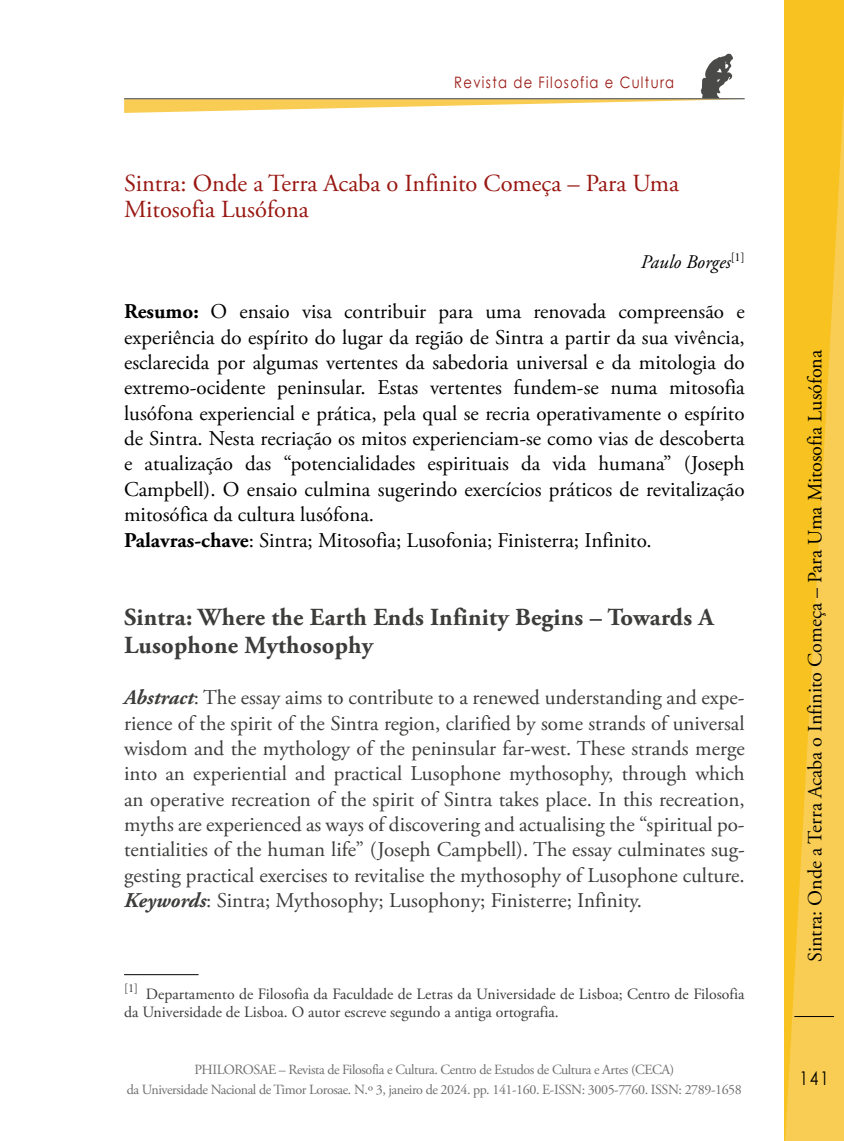
<style>
.page{position:relative;width:844px;height:1141px;background:#fff}
.page>*{position:absolute;margin:0;border:0;box-sizing:border-box;transform-origin:0 0}
.t1{font:700 24.5px/28px "Adobe Garamond Pro";letter-spacing:.01em;color:#3c3c3b}
.t2{font:24.5px/25.4px "Adobe Garamond Pro";color:#981711}
.t3{font:21px/25.4px "Adobe Garamond Pro";color:#000}
.t4{font:21px/25.4px "Adobe Garamond Pro";color:#3c3c3b;text-align:justify}
.t5{font:20.12px "Adobe Garamond Pro";color:#000}
.t6{font:italic 19.25px "Adobe Garamond Pro";color:#000}
.t7{font:18.9px "Century Gothic";color:#000;scale:.83 1}
.t8{font:15.75px/17.5px "Adobe Garamond Pro";color:#3c3c3b}
.t9{font:15.75px "Century Gothic";letter-spacing:.1em;color:#981711;scale:.83 1}
.t10{font:14px/19.2px "Adobe Garamond Pro";letter-spacing:-.03em;color:#706f6f;text-align:center}
.s1{font-weight:700}
.s2{font-weight:700;font-style:italic}
</style>
<div class="page">
<svg style="left:784px;top:0;width:59px;height:1141px;fill:#f8c221"></svg>
<hr style="left:794px;top:1016px;width:39px;height:1px;background:#000">
<svg style="left:124px;top:54px;width:620px;height:59px"></svg>
<hr style="left:124px;top:974px;width:74px;height:1px;background:#000">
<p class="t9" style="left:454px;top:72px;width:266px">Revista de Filosofia e Cultura</p>
<p class="t2" style="left:124px;top:172px;width:556px">Sintra: Onde a Terra Acaba o Infinito Começa – Para Uma<br>Mitosofia Lusófona</p>
<p class="t6" style="left:640px;top:250px;width:105px">Paulo Borges<sup>[1]</sup></p>
<p class="t3" style="left:124px;top:300px;width:622px"><span class="s1">Resumo:</span> O ensaio visa contribuir para uma renovada compreensão e experiência do espírito do lugar da região de Sintra a partir da sua vivência, esclarecida por algumas vertentes da sabedoria universal e da mitologia do extremo-ocidente peninsular. Estas vertentes fundem-se numa mitosofia lusófona experiencial e prática, pela qual se recria operativamente o espírito de Sintra. Nesta recriação os mitos experienciam-se como vias de descoberta e atualização das “potencialidades espirituais da vida humana” (Joseph Campbell). O ensaio culmina sugerindo exercícios práticos de revitalização mitosófica da cultura lusófona.<br><span class="s1">Palavras-chave</span>: Sintra; Mitosofia; Lusofonia; Finisterra; Infinito.</p>
<p class="t1" style="left:124px;top:604px;width:591px">Sintra: Where the Earth Ends Infinity Begins – Towards A<br>Lusophone Mythosophy</p>
<p class="t4" style="left:124px;top:686px;width:622px"><span class="s2">Abstract</span>: The essay aims to contribute to a renewed understanding and expe&shy;rience of the spirit of the Sintra region, clarified by some strands of universal wisdom and the mythology of the peninsular far-west. These strands merge into an experiential and practical Lusophone mythosophy, through which an operative recreation of the spirit of Sintra takes place. In this recreation, myths are experienced as ways of discovering and actualising the “spiritual po&shy;tentialities of the human life” (Joseph Campbell). The essay culminates sug&shy;gesting practical exercises to revitalise the mythosophy of Lusophone culture.<br><span class="s2">Keywords</span>: Sintra; Mythosophy; Lusophony; Finisterre; Infinity.</p>
<p class="t8" style="left:124px;top:986px;width:622px"><sup>[1]</sup> Departamento de Filosofia da Faculdade de Letras da Universidade de Lisboa; Centro de Filosofia da Universidade de Lisboa. O autor escreve segundo a antiga ortografia.</p>
<p class="t10" style="left:127px;top:1061px;width:616px">PHILOROSAE – Revista de Filosofia e Cultura. Centro de Estudos de Cultura e Artes (CECA)<br>da Universidade Nacional de Timor Lorosae. N.º 3, janeiro de 2024. pp. 141-160. E-ISSN: 3005-7760. ISSN: 2789-1658</p>
<p class="t5" style="left:802px;top:962px;width:614px;rotate:-90deg">Sintra: Onde a Terra Acaba o Infinito Começa – Para Uma Mitosofia Lusófona</p>
<p class="t7" style="left:799px;top:1065px;width:37px">141</p>
</div>
